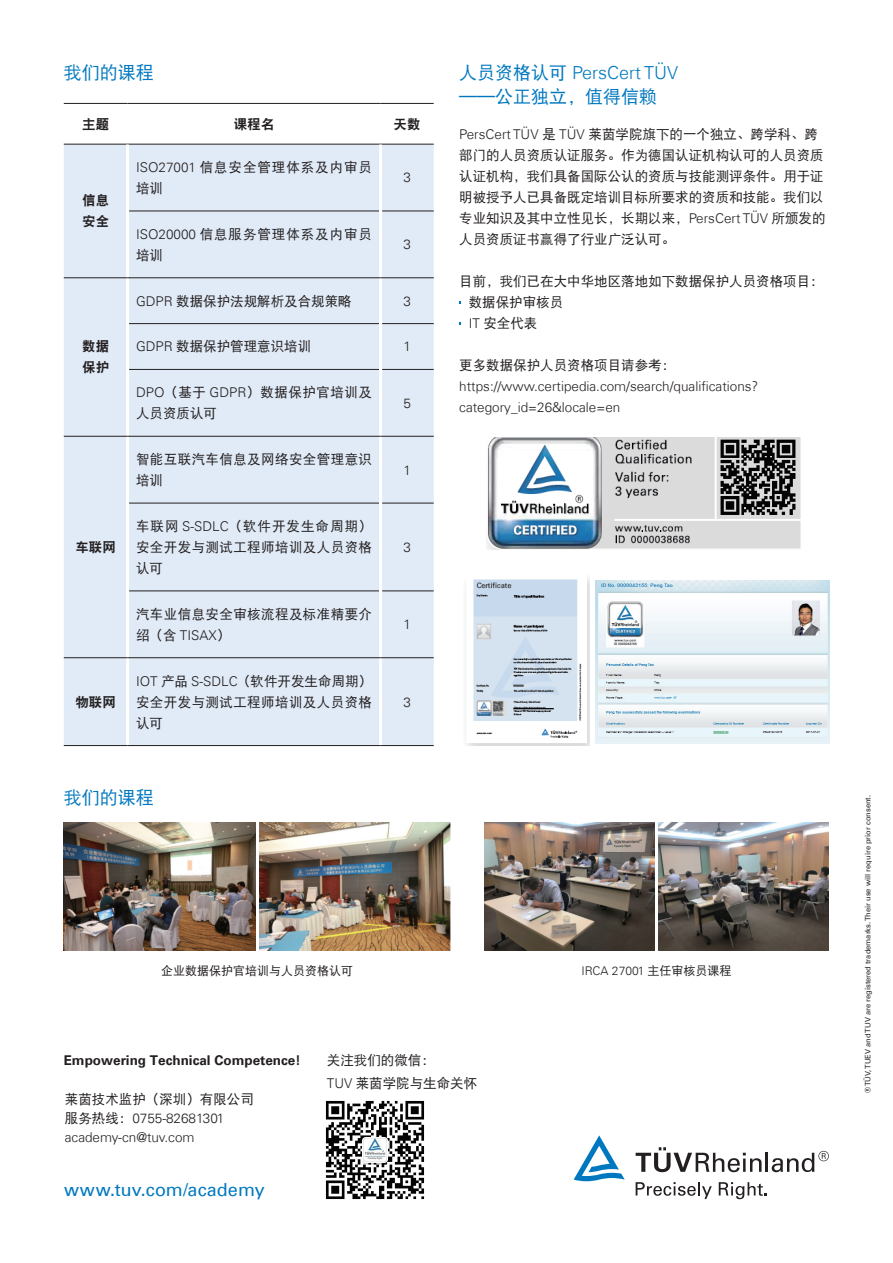
<style>
.page{position:relative;width:893px;height:1263px;background:#fff}
.page>*{position:absolute;margin:0;border:0;box-sizing:border-box;transform-origin:0 0}
.t1{font:18px "DFP Hei W5";color:#0078c0}
.t2{font:18px "Univers Com 55 Roman";color:#0078c0}
.t3{font:300 18px "Univers Com 45";color:#0078c0}
.t4{font:13.5px/21px "DFP Hei W5";color:#231f20}
.t5{font:300 13.5px/21px "Univers Com 45";color:#231f20}
.t6{font:13.5px/21px "DFP Hei W5";letter-spacing:.07em;color:#231f20}
.t7{font:13.5px/21px "DFP Hei W5";letter-spacing:.03em;color:#231f20}
.t8{font:700 13.5px "Univers Com 65";color:#231f20}
.t9{font:13.5px/21px "DFP Hei W5";letter-spacing:.04em;color:#231f20}
.t10{font:13.5px/21px "DFP Hei W9";color:#231f20}
.t11{font:12px "DFP Hei W5";color:#231f20}
.t12{font:300 12px "Univers Com 45";color:#231f20}
.t13{font:7.5px "Univers Com 55 Roman";color:#231f20}
.s1{font-family:"DFP Hei W5";font-weight:400}
.s2{font-family:"Univers Com 45";font-weight:300}
</style>
<div class="page">
<svg style="left:636px;top:1147px;width:193px;height:25px"></svg>
<svg style="left:574px;top:1135px;width:51px;height:46px"></svg>
<svg style="left:636px;top:1182px;width:76px;height:17px"></svg>
<svg style="left:719px;top:1182px;width:48px;height:17px"></svg>
<div style="left:64px;top:145px;width:370px;height:600px;background:#e1ebf7"></div>
<hr style="left:64px;top:103px;width:64px;height:1px;background:#231f20">
<hr style="left:128px;top:103px;width:253px;height:1px;background:#231f20">
<hr style="left:381px;top:103px;width:53px;height:1px;background:#231f20">
<hr style="left:64px;top:144px;width:64px;height:1px;background:#231f20">
<hr style="left:128px;top:144px;width:253px;height:1px;background:#231f20">
<hr style="left:381px;top:144px;width:53px;height:1px;background:#231f20">
<hr style="left:129px;top:211px;width:250px;height:1px;background:#231f20">
<hr style="left:382px;top:211px;width:52px;height:1px;background:#231f20">
<hr style="left:129px;top:323px;width:250px;height:1px;background:#231f20">
<hr style="left:382px;top:323px;width:52px;height:1px;background:#231f20">
<hr style="left:129px;top:369px;width:250px;height:1px;background:#231f20">
<hr style="left:382px;top:369px;width:52px;height:1px;background:#231f20">
<hr style="left:129px;top:503px;width:250px;height:1px;background:#231f20">
<hr style="left:382px;top:503px;width:52px;height:1px;background:#231f20">
<hr style="left:129px;top:590px;width:250px;height:1px;background:#231f20">
<hr style="left:382px;top:590px;width:52px;height:1px;background:#231f20">
<hr style="left:379px;top:145px;width:3px;height:66px;background:#fff">
<hr style="left:379px;top:211px;width:3px;height:66px;background:#fff">
<hr style="left:379px;top:278px;width:3px;height:46px;background:#fff">
<hr style="left:379px;top:324px;width:3px;height:45px;background:#fff">
<hr style="left:379px;top:369px;width:3px;height:67px;background:#fff">
<hr style="left:379px;top:437px;width:3px;height:66px;background:#fff">
<hr style="left:379px;top:503px;width:3px;height:88px;background:#fff">
<hr style="left:379px;top:591px;width:3px;height:66px;background:#fff">
<hr style="left:379px;top:658px;width:3px;height:87px;background:#fff">
<hr style="left:126px;top:145px;width:3px;height:66px;background:#fff">
<hr style="left:126px;top:211px;width:3px;height:66px;background:#fff">
<hr style="left:126px;top:278px;width:3px;height:46px;background:#fff">
<hr style="left:126px;top:324px;width:3px;height:45px;background:#fff">
<hr style="left:126px;top:369px;width:3px;height:67px;background:#fff">
<hr style="left:126px;top:437px;width:3px;height:66px;background:#fff">
<hr style="left:126px;top:503px;width:3px;height:88px;background:#fff">
<hr style="left:126px;top:591px;width:3px;height:66px;background:#fff">
<hr style="left:126px;top:658px;width:3px;height:87px;background:#fff">
<hr style="left:64px;top:277px;width:64px;height:1px;background:#231f20">
<hr style="left:64px;top:436px;width:64px;height:1px;background:#231f20">
<hr style="left:128px;top:277px;width:253px;height:1px;background:#231f20">
<hr style="left:381px;top:277px;width:53px;height:1px;background:#231f20">
<hr style="left:128px;top:436px;width:253px;height:1px;background:#231f20">
<hr style="left:381px;top:436px;width:53px;height:1px;background:#231f20">
<hr style="left:64px;top:657px;width:64px;height:1px;background:#231f20">
<hr style="left:128px;top:657px;width:253px;height:1px;background:#231f20">
<hr style="left:381px;top:657px;width:53px;height:1px;background:#231f20">
<hr style="left:64px;top:745px;width:64px;height:1px;background:#231f20">
<hr style="left:128px;top:745px;width:253px;height:1px;background:#231f20">
<hr style="left:381px;top:745px;width:53px;height:1px;background:#231f20">
<img style="left:487px;top:437px;width:314px;height:113px">
<img style="left:466px;top:577px;width:124px;height:169px">
<img style="left:595px;top:580px;width:234px;height:163px">
<img style="left:64px;top:822px;width:191px;height:128px">
<img style="left:259px;top:822px;width:192px;height:128px">
<img style="left:484px;top:822px;width:170px;height:128px">
<img style="left:658px;top:823px;width:171px;height:127px">
<img style="left:325px;top:1100px;width:100px;height:100px">
<h1 class="t1" style="left:64px;top:63px;width:91px">我们的课程</h1>
<h1 class="t3" style="left:459px;top:62px;width:220px"><span class="s1">人员资格认可</span> PersCert TÜV</h1>
<h1 class="t1" style="left:459px;top:87px;width:199px">——公正独立，值得信赖</h1>
<p class="t10" style="left:82px;top:113px;width:28px">主题</p>
<p class="t10" style="left:234px;top:113px;width:42px">课程名</p>
<p class="t10" style="left:394px;top:113px;width:28px">天数</p>
<p class="t4" style="left:459px;top:123px;width:368px"><span class="s2">PersCert TÜV</span> 是 <span class="s2">TÜV</span> 莱茵学院旗下的一个独立、跨学科、跨部门的人员资质认证服务。作为德国认证机构认可的人员资质认证机构，我们具备国际公认的资质与技能测评条件。用于证明被授予人已具备既定培训目标所要求的资质和技能。我们以专业知识及其中立性见长，长期以来，<span class="s2">PersCert TÜV</span> 所颁发的人员资质证书赢得了行业广泛认可。</p>
<p class="t4" style="left:469px;top:270px;width:357px;text-indent:-9px">目前，我们已在大中华地区落地如下数据保护人员资格项目：数据保护审核员<br><span class="s2">IT</span> 安全代表</p>
<p class="t4" style="left:459px;top:354px;width:217px">更多数据保护人员资格项目请参考：</p>
<p class="t5" style="left:459px;top:375px;width:301px">https://www.certipedia.com/search/qualifications? category_id=26&amp;locale=en</p>
<p class="t6" style="left:136px;top:156px;width:238px"><span class="s2">ISO27001</span> 信息安全管理体系及内审员培训</p>
<p class="t5" style="left:403px;top:167px;width:9px">3</p>
<p class="t10" style="left:82px;top:190px;width:28px">信息安全</p>
<p class="t6" style="left:136px;top:223px;width:238px"><span class="s2">ISO20000</span> 信息服务管理体系及内审员培训</p>
<p class="t5" style="left:403px;top:234px;width:9px">3</p>
<p class="t4" style="left:136px;top:290px;width:217px"><span class="s2">GDPR</span> 数据保护法规解析及合规策略</p>
<p class="t5" style="left:403px;top:290px;width:9px">3</p>
<p class="t4" style="left:136px;top:336px;width:177px"><span class="s2">GDPR</span> 数据保护管理意识培训</p>
<p class="t5" style="left:403px;top:336px;width:9px">1</p>
<p class="t9" style="left:136px;top:382px;width:238px"><span class="s2">DPO</span>（基于 <span class="s2">GDPR</span>）数据保护官培训及人员资质认可</p>
<p class="t10" style="left:82px;top:336px;width:28px">数据保护</p>
<p class="t5" style="left:403px;top:392px;width:9px">5</p>
<p class="t10" style="left:75px;top:536px;width:42px">车联网</p>
<p class="t10" style="left:75px;top:691px;width:42px">物联网</p>
<p class="t7" style="left:136px;top:448px;width:237px">智能互联汽车信息及网络安全管理意识培训</p>
<p class="t4" style="left:136px;top:515px;width:237px;text-align:justify">车联网 <span class="s2">S-SDLC</span>（软件开发生命周期）安全开发与测试工程师培训及人员资格认可</p>
<p class="t7" style="left:136px;top:603px;width:237px">汽车业信息安全审核流程及标准精要介</p>
<p class="t5" style="left:136px;top:624px;width:96px"><span class="s1">绍（含</span> TISAX<span class="s1">）</span></p>
<p class="t4" style="left:136px;top:670px;width:237px;text-align:justify"><span class="s2">IOT</span> 产品 <span class="s2">S-SDLC</span>（软件开发生命周期）安全开发与测试工程师培训及人员资格认可</p>
<h1 class="t1" style="left:64px;top:788px;width:91px">我们的课程</h1>
<p class="t5" style="left:403px;top:459px;width:9px">1</p>
<p class="t5" style="left:403px;top:536px;width:9px">3</p>
<p class="t5" style="left:403px;top:614px;width:9px">1</p>
<p class="t5" style="left:403px;top:691px;width:9px">3</p>
<p class="t11" style="left:161px;top:964px;width:193px">企业数据保护官培训与人员资格认可</p>
<p class="t12" style="left:581px;top:963px;width:151px">IRCA 27001 <span class="s1">主任审核员课程</span></p>
<p class="t8" style="left:64px;top:1052px;width:238px">Empowering Technical Competence!</p>
<p class="t4" style="left:65px;top:1088px;width:191px">莱茵技术监护（深圳）有限公司</p>
<p class="t5" style="left:65px;top:1109px;width:161px;line-height:19.2px"><span class="s1">服务热线：</span>0755-82681301 academy-cn@tuv.com</p>
<h1 class="t2" style="left:64px;top:1178px;width:202px">www.tuv.com/academy</h1>
<p class="t4" style="left:327px;top:1048px;width:152px;line-height:23.2px">关注我们的微信：<br><span class="s2">TUV</span> 莱茵学院与生命关怀</p>
<p class="t13" style="left:863px;top:1093px;width:299px;rotate:-90deg">® TÜV, TUEV and TUV are registered trademarks. Their use will require prior consent.</p>
</div>
